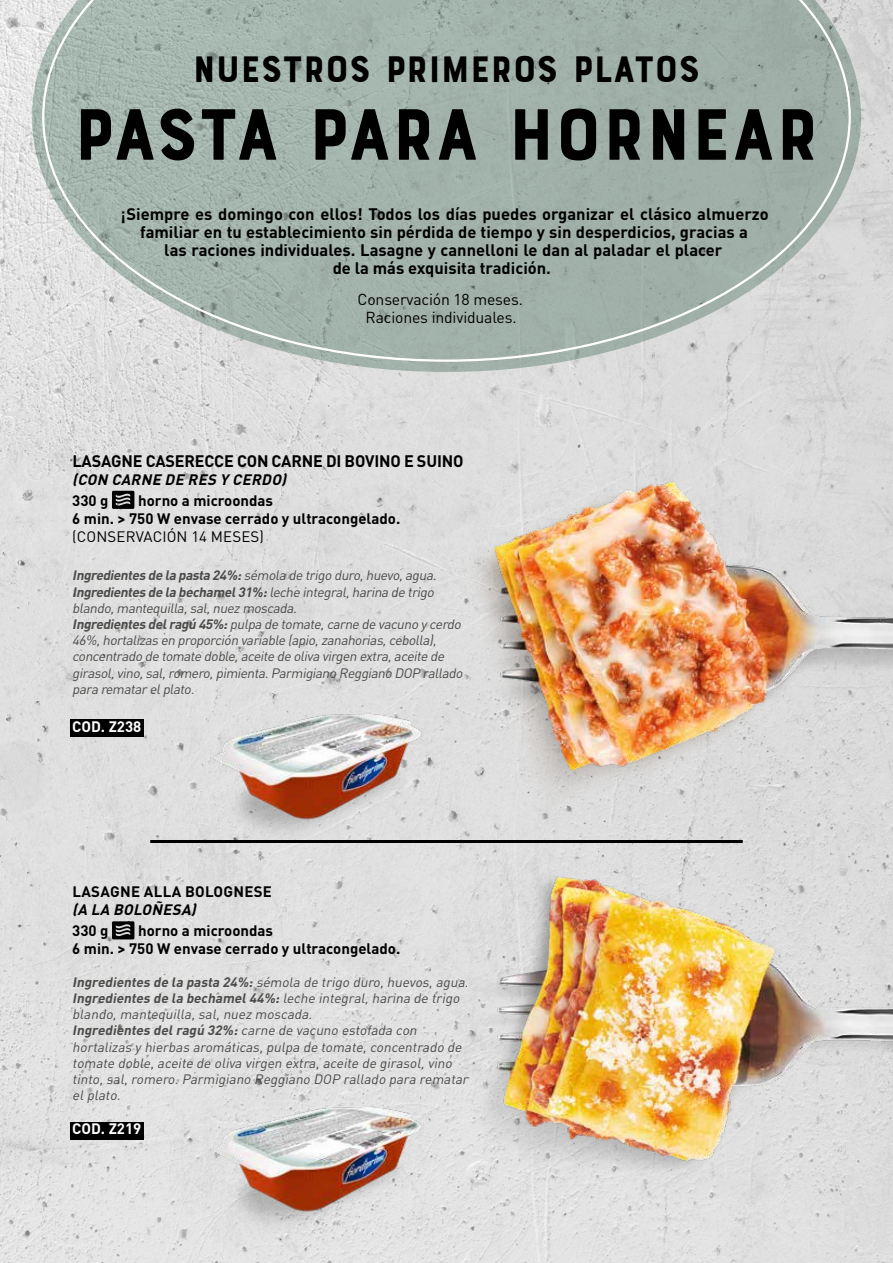
<style>
.page{position:relative;width:893px;height:1263px;background:#fff}
.page>*{position:absolute;margin:0;border:0;box-sizing:border-box;transform-origin:0 0}
.t1{font:76.5px "Bourton Base";color:#000}
.t2{font:39px "Bourton Base";color:#000}
.t3{font:700 16.5px/18px "DIN Pro";color:#000;text-align:center}
.t4{font:15.75px/18px "DIN Pro";letter-spacing:-.01em;color:#000;text-align:center}
.t5{font:700 15px/18px "DIN Pro";color:#000}
.t6{font:italic 700 15px "DIN Pro";color:#000}
.t7{font:15px "DIN Pro";letter-spacing:.01em;color:#000}
.t8{font:700 15px "DIN Pro";letter-spacing:.02em;color:#000}
.t9{font:700 15px "DIN Pro";color:#fff}
.t10{font:italic 13.5px/16.2px "DIN Pro";color:#4a4a49}
.s1{font-weight:700}
</style>
<div class="page">
<img style="left:0;top:0;width:893px;height:1263px">
<div style="left:70px;top:719px;width:74px;height:18px;background:#000"></div>
<svg style="left:112px;top:491px;width:22px;height:18px"></svg>
<div style="left:70px;top:1122px;width:74px;height:17px;background:#000"></div>
<svg style="left:112px;top:921px;width:22px;height:18px"></svg>
<hr style="left:150px;top:840px;width:593px;height:3px;background:#000">
<img style="left:469px;top:427px;width:424px;height:384px">
<img style="left:469px;top:811px;width:424px;height:421px">
<svg style="left:32px;top:0;width:829px;height:372px;background:#d0d3d2"></svg>
<svg style="left:42px;top:0;width:809px;height:362px;background:#a9b7b1"></svg>
<img style="left:211px;top:713px;width:212px;height:136px">
<img style="left:211px;top:1106px;width:212px;height:135px">
<h2 class="t2" style="left:193px;top:45px;width:509px">NUESTROS PRIMEROS PLATOS</h2>
<h1 class="t1" style="left:74px;top:87px;width:747px">PASTA PARA HORNEAR</h1>
<p class="t3" style="left:121px;top:203px;width:649px">¡Siempre es domingo con ellos! Todos los días puedes organizar el clásico almuerzo familiar en tu establecimiento sin pérdida de tiempo y sin desperdicios, gracias a<br>las raciones individuales. Lasagne y cannelloni le dan al paladar el placer<br>de la más exquisita tradición.</p>
<p class="t4" style="left:358px;top:290px;width:167px">Conservación 18 meses.<br>Raciones individuales.</p>
<p class="t3" style="left:72px;top:450px;width:393px">LASAGNE CASERECCE CON CARNE DI BOVINO E SUINO</p>
<p class="t6" style="left:72px;top:467px;width:220px">(CON CARNE DE RES Y CERDO)</p>
<p class="t5" style="left:72px;top:490px;width:38px">330 g</p>
<p class="t5" style="left:72px;top:490px;width:329px;text-indent:66px">horno a microondas<br>6 min. &gt; 750 W envase cerrado y ultracongelado.</p>
<p class="t7" style="left:72px;top:526px;width:193px">(CONSERVACIÓN 14 MESES)</p>
<p class="t10" style="left:72px;top:567px;width:395px"><span class="s1">Ingredientesdelapasta24%:</span>sémola de trigo duro,huevo,agua.<br><span class="s1">Ingredientesdelabechamel31%:</span>leche integral,harina de trigo blando,mantequilla,sal,nuezmoscada.<br><span class="s1">Ingredientesdelragú 45%:</span>pulpa de tomate,carne de vacuno ycerdo 46%,hortalizasen proporción variable (apio,zanahorias,cebolla), concentrado de tomate doble,aceite de oliva virgen extra,aceite de girasol,vino,sal,romero,pimienta.Parmigiano Reggiano DOP rallado para rematarelplato.</p>
<p class="t9" style="left:72px;top:714px;width:71px">COD. Z238</p>
<p class="t8" style="left:72px;top:879px;width:201px">LASAGNE ALLA BOLOGNESE</p>
<p class="t6" style="left:72px;top:897px;width:130px">(A LA BOLOÑESA)</p>
<p class="t5" style="left:72px;top:920px;width:38px">330 g</p>
<p class="t5" style="left:72px;top:920px;width:329px;text-indent:66px">horno a microondas<br>6 min. &gt; 750 W envase cerrado y ultracongelado.</p>
<p class="t10" style="left:72px;top:973px;width:401px"><span class="s1">Ingredientes de la pasta 24%:</span>sémola de trigo duro,huevos,agua.<br><span class="s1">Ingredientes de la bechamel44%:</span>leche integral,harina de trigo blando,mantequilla,sal,nuez moscada.<br><span class="s1">Ingredientes delragú 32%:</span>carne de vacuno estofada con hortalizas y hierbas aromáticas,pulpa de tomate,concentrado de tomate doble,aceite de oliva virgen extra,aceite de girasol,vino tinto,sal,romero.Parmigiano Reggiano DOP rallado para rematar elplato.</p>
<p class="t9" style="left:72px;top:1116px;width:71px">COD. Z219</p>
</div>
